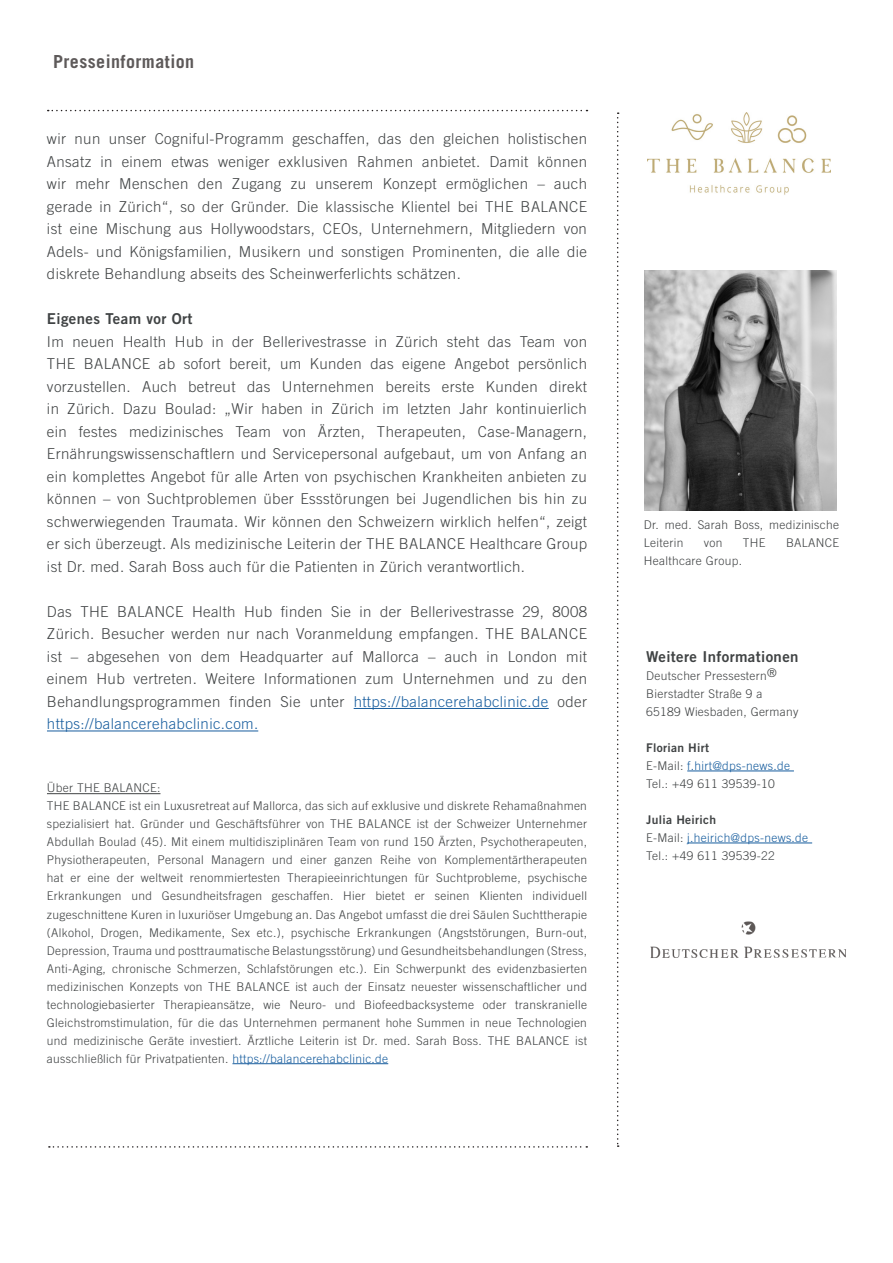
<style>
.page{position:relative;width:893px;height:1263px;background:#fff}
.page>*{position:absolute;margin:0;border:0;box-sizing:border-box;transform-origin:0 0}
.t1{font:700 18px "Trade Gothic LT";letter-spacing:.025em;color:#5e5a5a}
.t2{font:300 15px/22.5px "Trade Gothic LT";letter-spacing:.025em;color:#404344;text-align:justify}
.t3{font:15px "Trade Gothic LT Bold Two";letter-spacing:.025em;color:#404344}
.Liste{font:300 12px/18px "Trade Gothic LT";letter-spacing:.025em;color:#404344}
.t4{font:300 12px "Trade Gothic LT";letter-spacing:.025em;color:#175d9e}
.t5{font:12px "Trade Gothic LT Bold Two";letter-spacing:.025em;color:#404344}
.s1{color:#175d9e}
.s2{color:#404344}
</style>
<div class="page">
<hr style="left:354px;top:708px;width:195px;height:1px;background:#175d9e">
<hr style="left:47px;top:731px;width:211px;height:1px;background:#175d9e">
<hr style="left:47px;top:793px;width:113px;height:1px;background:#404344">
<hr style="left:232px;top:1063px;width:156px;height:1px;background:#175d9e">
<svg style="left:617px;top:112px;width:2px;height:1035px"></svg>
<svg style="left:48px;top:110px;width:539px;height:1px"></svg>
<img style="left:648px;top:112px;width:182px;height:83px">
<img style="left:644px;top:270px;width:193px;height:241px">
<hr style="left:687px;top:771px;width:107px;height:1px;background:#175d9e">
<hr style="left:687px;top:843px;width:125px;height:1px;background:#175d9e">
<img style="left:650px;top:921px;width:196px;height:37px">
<svg style="left:49px;top:1146px;width:538px;height:2px"></svg>
<p class="t1" style="left:53px;top:50px;width:143px">Presseinformation</p>
<p class="t2" style="left:47px;top:128px;width:542px">wir nun unser Cogniful-Programm geschaffen, das den gleichen holistischen Ansatz in einem etwas weniger exklusiven Rahmen anbietet. Damit können wir mehr Menschen den Zugang zu unserem Konzept ermöglichen – auch gerade in Zürich“, so der Gründer. Die klassische Klientel bei THE BALANCE ist eine Mischung aus Hollywoodstars, CEOs, Unternehmern, Mitgliedern von Adels- und Königsfamilien, Musikern und sonstigen Prominenten, die alle die diskrete Behandlung abseits des Scheinwerferlichts schätzen.</p>
<p class="t3" style="left:47px;top:310px;width:147px">Eigenes Team vor Ort</p>
<p class="t2" style="left:47px;top:330px;width:542px">Im neuen Health Hub in der Bellerivestrasse in Zürich steht das Team von THE BALANCE ab sofort bereit, um Kunden das eigene Angebot persönlich vorzustellen. Auch betreut das Unternehmen bereits erste Kunden direkt in Zürich. Dazu Boulad: „Wir haben in Zürich im letzten Jahr kontinuierlich ein festes medizinisches Team von Ärzten, Therapeuten, Case-Managern, Ernährungswissenschaftlern und Servicepersonal aufgebaut, um von Anfang an ein komplettes Angebot für alle Arten von psychischen Krankheiten anbieten zu können – von Suchtproblemen über Essstörungen bei Jugendlichen bis hin zu schwerwiegenden Traumata. Wir können den Schweizern wirklich helfen“, zeigt er sich überzeugt. Als medizinische Leiterin der THE BALANCE Healthcare Group ist Dr. med. Sarah Boss auch für die Patienten in Zürich verantwortlich.</p>
<p class="t2" style="left:47px;top:600px;width:542px">Das THE BALANCE Health Hub finden Sie in der Bellerivestrasse 29, 8008<br>Zürich. Besucher werden nur nach Voranmeldung empfangen. THE BALANCE ist – abgesehen von dem Headquarter auf Mallorca – auch in London mit einem Hub vertreten. Weitere Informationen zum Unternehmen und zu den Behandlungsprogrammen finden Sie unter <span class="s1">https://balancerehabclinic.de</span> oder <span class="s1">https://balancerehabclinic.com.</span></p>
<p class="Liste" style="left:47px;top:779px;width:115px">Über THE BALANCE:</p>
<p class="Liste" style="left:47px;top:797px;width:542px;text-align:justify">THE BALANCE ist ein Luxusretreat auf Mallorca, das sich auf exklusive und diskrete Rehamaßnahmen spezialisiert hat. Gründer und Geschäftsführer von THE BALANCE ist der Schweizer Unternehmer Abdullah Boulad (45). Mit einem multidisziplinären Team von rund 150 Ärzten, Psychotherapeuten, Physiotherapeuten, Personal Managern und einer ganzen Reihe von Komplementärtherapeuten hat er eine der weltweit renommiertesten Therapieeinrichtungen für Suchtprobleme, psychische Erkrankungen und Gesundheitsfragen geschaffen. Hier bietet er seinen Klienten individuell zugeschnittene Kuren in luxuriöser Umgebung an. Das Angebot umfasst die drei Säulen Suchttherapie (Alkohol, Drogen, Medikamente, Sex etc.), psychische Erkrankungen (Angststörungen, Burn-out, Depression, Trauma und posttraumatische Belastungsstörung) und Gesundheitsbehandlungen (Stress, Anti-Aging, chronische Schmerzen, Schlafstörungen etc.). Ein Schwerpunkt des evidenzbasierten medizinischen Konzepts von THE BALANCE ist auch der Einsatz neuester wissenschaftlicher und technologiebasierter Therapieansätze, wie Neuro- und Biofeedbacksysteme oder transkranielle Gleichstromstimulation, für die das Unternehmen permanent hohe Summen in neue Technologien und medizinische Geräte investiert. Ärztliche Leiterin ist Dr. med. Sarah Boss. THE BALANCE ist ausschließlich für Privatpatienten. <span class="s1">https://balancerehabclinic.de</span></p>
<p class="Liste" style="left:644px;top:515px;width:197px">Dr. med. Sarah Boss, medizinische<br>Leiterin</p>
<p class="Liste" style="left:704px;top:533px;width:20px">von</p>
<p class="Liste" style="left:743px;top:533px;width:24px">THE</p>
<p class="Liste" style="left:786px;top:533px;width:55px">BALANCE</p>
<p class="Liste" style="left:644px;top:551px;width:100px">Healthcare Group.</p>
<p class="t3" style="left:646px;top:647px;width:154px">Weitere Informationen</p>
<p class="Liste" style="left:646px;top:666px;width:132px">Deutscher Pressestern®</p>
<p class="Liste" style="left:646px;top:684px;width:154px">Bierstadter Straße 9 a<br>65189 Wiesbaden, Germany</p>
<p class="t5" style="left:646px;top:740px;width:64px">Florian Hirt</p>
<p class="t4" style="left:646px;top:758px;width:145px"><span class="s2">E-Mail:</span> f.hirt@dps-news.de</p>
<p class="Liste" style="left:646px;top:774px;width:130px">Tel.: +49 611 39539-10</p>
<p class="t5" style="left:646px;top:812px;width:71px">Julia Heirich</p>
<p class="t4" style="left:646px;top:830px;width:164px"><span class="s2">E-Mail:</span> j.heirich@dps-news.de</p>
<p class="Liste" style="left:646px;top:846px;width:130px">Tel.: +49 611 39539-22</p>
</div>
